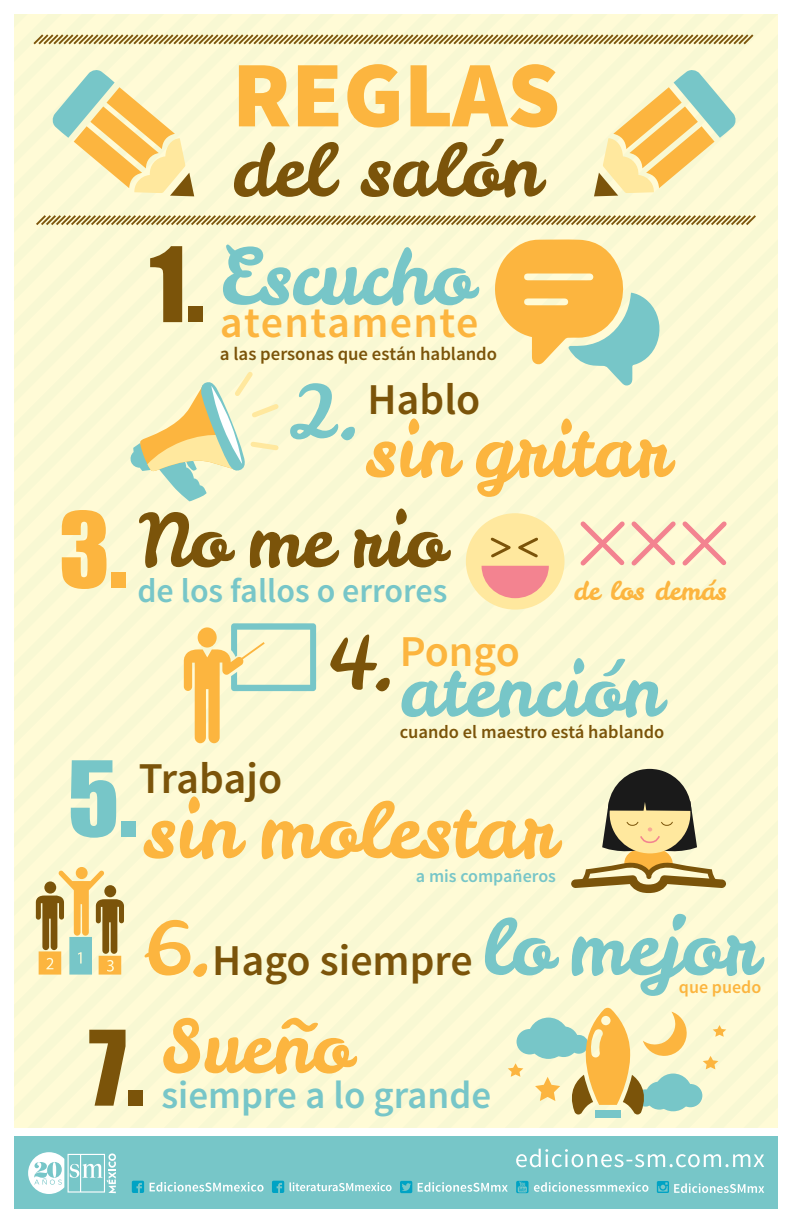
<style>
.page{position:relative;width:792px;height:1224px;background:#fff}
.page>*{position:absolute;margin:0;border:0;box-sizing:border-box;transform-origin:0 0}
.t1{font:96.1px "Impact";color:#7b540a}
.t2{font:96.1px "Impact";color:#fcb53f}
.t3{font:96.1px "Impact";color:#77c6c8}
.t4{font:900 94px "Source Sans Pro";color:#fcb53f}
.t5{font:77px "Leckerli One";color:#fcb53f}
.t6{font:77px "Leckerli One";color:#77c6c8}
.t7{font:73px "Leckerli One";color:#7b540a}
.t8{font:73px "Leckerli One";color:#fcb53f}
.t9{font:73px "Leckerli One";color:#77c6c8}
.t10{font:600 44px "Source Sans Pro";color:#7b540a}
.t11{font:600 44px "Source Sans Pro";letter-spacing:.025em;color:#fcb53f}
.t12{font:600 39px "Source Sans Pro";color:#77c6c8}
.t13{font:600 34px "Source Sans Pro";color:#77c6c8}
.t14{font:26px "Leckerli One";color:#fcb53f}
.t15{font:600 18.7px "Source Sans Pro";color:#7b540a}
.t16{font:600 18.5px "Source Sans Pro";color:#7b540a}
.t17{font:600 18px "Source Sans Pro";color:#77c6c8}
.t18{font:600 18px "Source Sans Pro";color:#fcb53f}
.s1{font-family:"Leckerli One";font-weight:400;font-size:77px;color:#77c6c8}
</style>
<div class="page">
<div style="left:14px;top:14px;width:763px;height:1114px;background:#fffbd6"></div>
<div style="left:15px;top:1137px;width:763px;height:72px;background:#77c6c8"></div>
<svg style="left:31px;top:32px;width:724px;height:14px;background:#d2c392"></svg>
<svg style="left:34px;top:213px;width:724px;height:14px;background:#d2c392"></svg>
<svg style="left:52px;top:69px;width:142px;height:127px;background:#ece0a9"></svg>
<svg style="left:594px;top:69px;width:142px;height:127px;background:#ece0a9"></svg>
<svg style="left:516px;top:1149px;width:248px;height:18px"></svg>
<svg style="left:150px;top:1182px;width:114px;height:10px"></svg>
<svg style="left:132px;top:1181px;width:12px;height:12px"></svg>
<svg style="left:418px;top:1182px;width:90px;height:10px"></svg>
<svg style="left:400px;top:1181px;width:12px;height:12px"></svg>
<svg style="left:516px;top:1181px;width:132px;height:12px"></svg>
<svg style="left:657px;top:1181px;width:107px;height:12px"></svg>
<svg style="left:290px;top:1182px;width:102px;height:9px"></svg>
<svg style="left:272px;top:1181px;width:12px;height:12px"></svg>
<svg style="left:28px;top:1152px;width:88px;height:42px"></svg>
<svg style="left:493px;top:239px;width:174px;height:147px;background:#e8d695"></svg>
<svg style="left:130px;top:367px;width:153px;height:134px;background:#ecebc1"></svg>
<div style="left:466px;top:513px;width:99px;height:97px;background:#ffe89e;border-radius:50%"></div>
<svg style="left:576px;top:517px;width:155px;height:53px;background:#fae1c6"></svg>
<svg style="left:482px;top:566px;width:67px;height:32px"></svg>
<svg style="left:490px;top:537px;width:48px;height:21px"></svg>
<svg style="left:183px;top:623px;width:133px;height:120px;background:#eee6b5"></svg>
<svg style="left:571px;top:769px;width:155px;height:124px;background:#c4b98f"></svg>
<div style="left:76px;top:867px;width:12px;height:12px;background:#fcb53f;border-radius:50%"></div>
<svg style="left:36px;top:870px;width:88px;height:105px;background:#d1be82"></svg>
<div style="left:678px;top:1084px;width:24px;height:23px;background:#77c6c8;border-radius:50%"></div>
<div style="left:654px;top:1074px;width:38px;height:37px;background:#77c6c8;border-radius:50%"></div>
<div style="left:549px;top:1026px;width:30px;height:31px;background:#77c6c8;border-radius:50%"></div>
<div style="left:517px;top:1029px;width:26px;height:25px;background:#77c6c8;border-radius:50%"></div>
<div style="left:528px;top:1018px;width:41px;height:41px;background:#77c6c8;border-radius:50%"></div>
<svg style="left:508px;top:1063px;width:15px;height:14px"></svg>
<svg style="left:703px;top:1056px;width:15px;height:13px"></svg>
<svg style="left:535px;top:1077px;width:25px;height:24px"></svg>
<svg style="left:567px;top:1008px;width:121px;height:107px;background:#dfd198"></svg>
<div style="left:596px;top:1110px;width:25px;height:8px;background:#77c6c8"></div>
<svg style="left:713px;top:1025px;width:13px;height:12px"></svg>
<p class="t4" style="left:232px;top:34px;width:330px">REGLAS</p>
<p class="t7" style="left:232px;top:121px;width:310px">del salón</p>
<p class="t2" style="left:59px;top:475px;width:70px">3.</p>
<p class="t6" style="left:220px;top:225px;width:255px">Escucho</p>
<p class="t11" style="left:220px;top:295px;width:260px">atentamente</p>
<p class="t15" style="left:220px;top:342px;width:279px">a las personas que están hablando</p>
<p class="t10" style="left:367px;top:372px;width:115px">Hablo</p>
<p class="t8" style="left:367px;top:402px;width:304px">sin gritar</p>
<p class="t7" style="left:139px;top:492px;width:308px">No me rio</p>
<p class="t1" style="left:150px;top:210px;width:56px">1.</p>
<p class="t9" style="left:290px;top:363px;width:74px">2.</p>
<p class="t13" style="left:137px;top:569px;width:312px">de los fallos o errores</p>
<p class="t14" style="left:574px;top:573px;width:154px">de los demás</p>
<p class="t7" style="left:328px;top:614px;width:72px">4.</p>
<p class="t11" style="left:400px;top:623px;width:122px">Pongo</p>
<p class="t9" style="left:400px;top:641px;width:264px">atención</p>
<p class="t16" style="left:400px;top:721px;width:266px">cuando el maestro está hablando</p>
<p class="t3" style="left:68px;top:724px;width:71px">5.</p>
<p class="t10" style="left:139px;top:751px;width:145px">Trabajo</p>
<p class="t5" style="left:145px;top:779px;width:412px">sin molestar</p>
<p class="t17" style="left:416px;top:865px;width:142px">a mis compañeros</p>
<p class="t8" style="left:142px;top:899px;width:75px">6.</p>
<p class="t10" style="left:212px;top:932px;width:547px">Hago siempre <span class="s1">lo mejor</span></p>
<p class="t18" style="left:679px;top:976px;width:84px">que puedo</p>
<p class="t1" style="left:89px;top:993px;width:57px">7.</p>
<p class="t8" style="left:161px;top:998px;width:191px">Sueño</p>
<p class="t12" style="left:161px;top:1070px;width:331px">siempre a lo grande</p>
</div>
